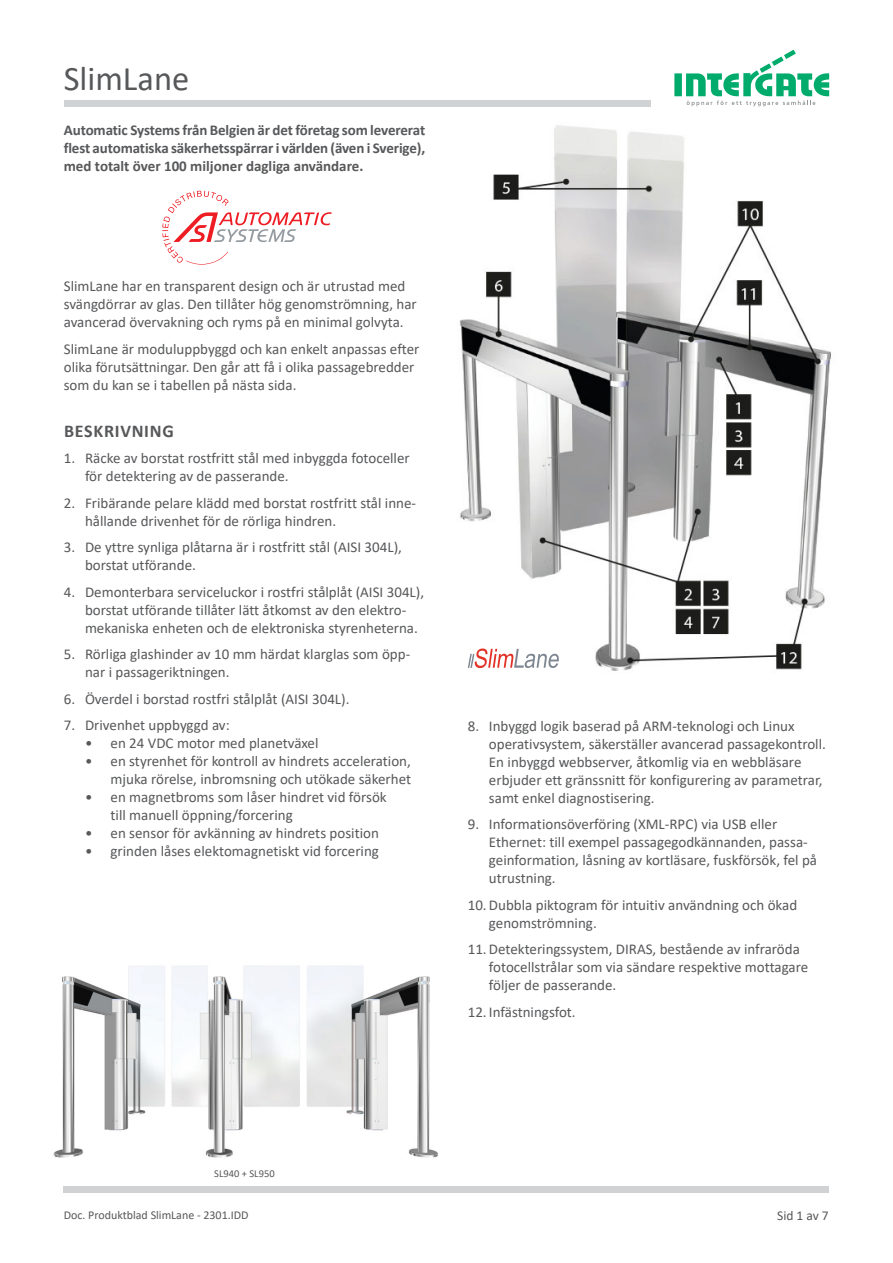
<style>
.page{position:relative;width:893px;height:1263px;background:#fff}
.page>*{position:absolute;margin:0;border:0;box-sizing:border-box;transform-origin:0 0}
.TS_Rubrik{font:34.5px "Calibri";color:#57585a}
.TS_Underrubrik{font:700 18px "Calibri";letter-spacing:.04em;color:#57585a}
.TS_Brödtext{font:15px/18px "Calibri";color:#57585a}
.TS_Ingress{font:700 15px/18px "Calibri";color:#57585a;text-align:justify}
.TS_Rubrik-2{font:13.5px "Calibri";color:#57585a}
.t1{font:12px "Calibri";color:#57585a}
.TS_Fotnot{font:10.5px "Calibri";color:#57585a}
</style>
<div class="page">
<div style="left:674px;top:73px;width:8px;height:23px;background:#00ab6b"></div>
<svg style="left:686px;top:50px;width:143px;height:56px"></svg>
<div style="left:64px;top:100px;width:587px;height:6px;background:#d1d2d4"></div>
<div style="left:64px;top:1186px;width:765px;height:7px;background:#d1d2d4"></div>
<img style="left:459px;top:125px;width:372px;height:546px">
<svg style="left:162px;top:191px;width:170px;height:74px"></svg>
<img style="left:475px;top:648px;width:84px;height:20px">
<img style="left:53px;top:965px;width:385px;height:193px">
<p class="TS_Rubrik" style="left:64px;top:54px;width:127px">SlimLane</p>
<p class="TS_Ingress" style="left:64px;top:120px;width:363px">Automatic Systems från Belgien är det företag som levererat flest automatiska säkerhetsspärrar i världen (även i Sverige), med totalt över 100 miljoner dagliga användare.</p>
<p class="TS_Brödtext" style="left:64px;top:277px;width:354px">SlimLane har en transparent design och är utrustad med svängdörrar av glas. Den tillåter hög genomströmning, har avancerad övervakning och ryms på en minimal golvyta.</p>
<p class="TS_Brödtext" style="left:64px;top:339px;width:357px">SlimLane är moduluppbyggd och kan enkelt anpassas efter olika förutsättningar. Den går att få i olika passagebredder som du kan se i tabellen på nästa sida.</p>
<p class="TS_Underrubrik" style="left:64px;top:418px;width:111px">BESKRIVNING</p>
<p class="TS_Brödtext" style="left:85px;top:449px;width:326px;text-indent:-21px">1. Räcke av borstat rostfritt stål med inbyggda fotoceller för detektering av de passerande.</p>
<p class="TS_Brödtext" style="left:85px;top:494px;width:333px;text-indent:-21px">2. Fribärande pelare klädd med borstat rostfritt stål inne&shy;hållande drivenhet för de rörliga hindren.</p>
<p class="TS_Brödtext" style="left:85px;top:538px;width:319px;text-indent:-21px">3. De yttre synliga plåtarna är i rostfritt stål (AISI 304L), borstat utförande.</p>
<p class="TS_Brödtext" style="left:85px;top:582px;width:341px;text-indent:-21px">4. Demonterbara serviceluckor i rostfri stålplåt (AISI 304L), borstat utförande tillåter lätt åtkomst av den elektro&shy;mekaniska enheten och de elektroniska styrenheterna.</p>
<p class="TS_Brödtext" style="left:85px;top:645px;width:327px;text-indent:-21px">5. Rörliga glashinder av 10 mm härdat klarglas som öpp&shy;nar i passageriktningen.</p>
<p class="TS_Brödtext" style="left:64px;top:689px;width:287px">6. Överdel i borstad rostfri stålplåt (AISI 304L).</p>
<p class="TS_Brödtext" style="left:64px;top:716px;width:167px">7. Drivenhet uppbyggd av:</p>
<p class="TS_Brödtext" style="left:85px;top:734px;width:235px">• en 24 VDC motor med planetväxel</p>
<p class="TS_Brödtext" style="left:85px;top:752px;width:328px;text-align:right">• en styrenhet för kontroll av hindrets acceleration, mjuka rörelse, inbromsning och utökade säkerhet</p>
<p class="TS_Brödtext" style="left:111px;top:788px;width:278px;text-indent:-26px">• en magnetbroms som låser hindret vid försök till manuell öppning/forcering</p>
<p class="TS_Brödtext" style="left:85px;top:824px;width:295px">• en sensor för avkänning av hindrets position</p>
<p class="TS_Brödtext" style="left:85px;top:842px;width:295px">• grinden låses elektomagnetiskt vid forcering</p>
<p class="TS_Brödtext" style="left:489px;top:716px;width:338px;text-indent:-21px">8. Inbyggd logik baserad på ARM-teknologi och Linux operativsystem, säkerställer avancerad passagekontroll.<br>En inbyggd webbserver, åtkomlig via en webbläsare erbjuder ett gränssnitt för konfigurering av parametrar, samt enkel diagnostisering.</p>
<p class="TS_Brödtext" style="left:489px;top:815px;width:330px;text-indent:-21px">9. Informationsöverföring (XML-RPC) via USB eller Ethernet: till exempel passagegodkännanden, passa&shy;geinformation, låsning av kortläsare, fuskförsök, fel på utrustning.</p>
<p class="TS_Brödtext" style="left:489px;top:895px;width:310px;text-indent:-21px">10.Dubbla piktogram för intuitiv användning och ökad genomströmning.</p>
<p class="TS_Brödtext" style="left:489px;top:940px;width:321px;text-indent:-21px">11.Detekteringssystem, DIRAS, bestående av infraröda fotocellstrålar som via sändare respektive mottagare följer de passerande.</p>
<p class="TS_Brödtext" style="left:468px;top:1002px;width:109px">12. Infästningsfot.</p>
<p class="TS_Fotnot" style="left:214px;top:1166px;width:62px">SL940 + SL950</p>
<p class="t1" style="left:64px;top:1206px;width:186px">Doc. Produktblad SlimLane - 2301.IDD</p>
<p class="TS_Rubrik-2" style="left:777px;top:1206px;width:53px">Sid 1 av 7</p>
<p class="t1" style="left:783px;top:1206px;width:47px">Sid 1 av 8</p>
</div>
